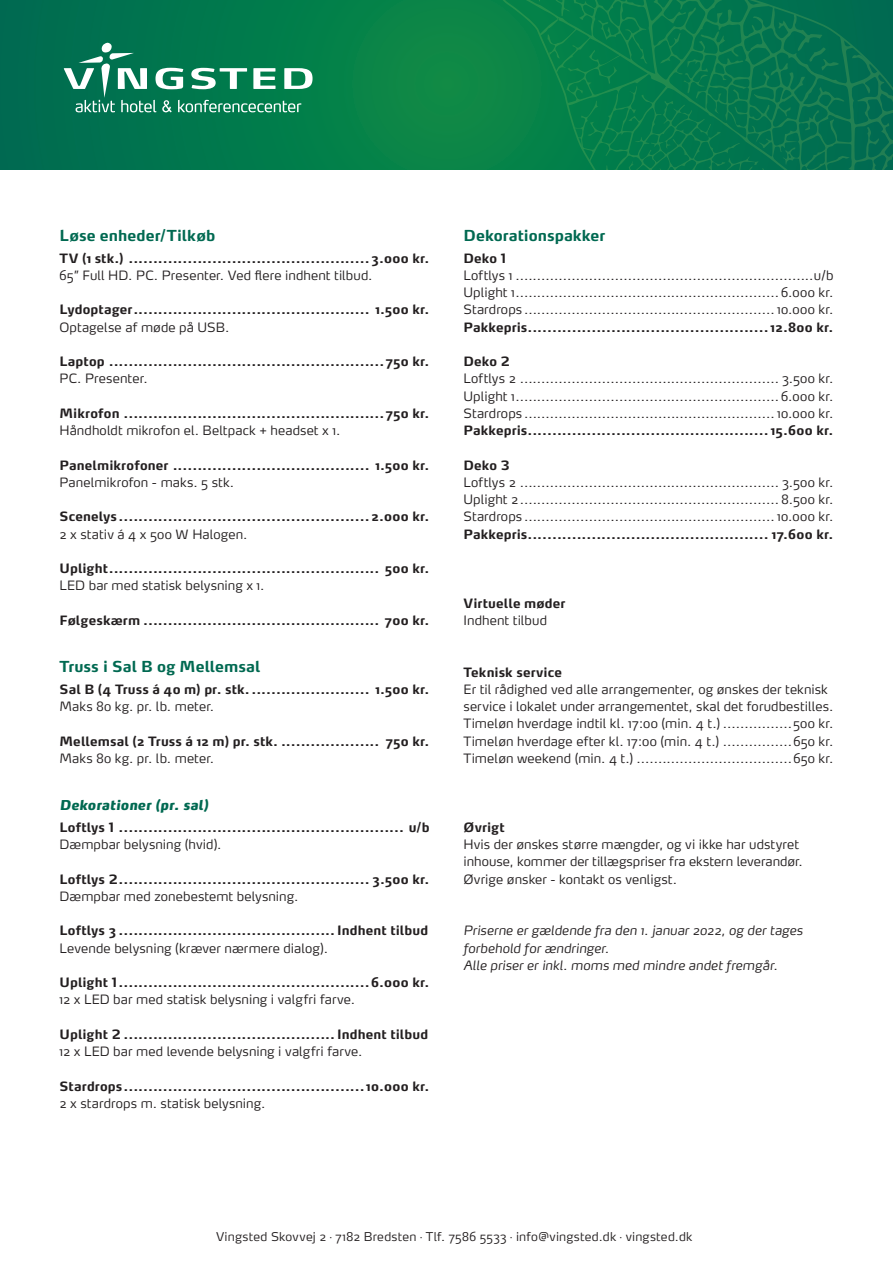
<style>
.page{position:relative;width:893px;height:1263px;background:#fff}
.page>*{position:absolute;margin:0;border:0;box-sizing:border-box;transform-origin:0 0}
.underoverskrift{font:700 15px "Max OT";color:#006951}
.underoverskrift-2{font:italic 900 13.5px "Max OT";letter-spacing:.005em;color:#006951}
.underoverskrift-3{font:300 12.75px/17.2px "Max OT";letter-spacing:.01em;color:#231f20}
.underoverskrift-4{font:700 12.75px "Max OT";letter-spacing:.01em;color:#231f20}
.underoverskrift-5{font:italic 300 12.75px/17.2px "Max OT";letter-spacing:.01em;color:#231f20}
.brødtekst{font:300 12px "Max OT";letter-spacing:.02em;color:#231f20}
</style>
<div class="page">
<svg style="left:0;top:0;width:495px;height:169px;background:#047b4b"></svg>
<svg style="left:495px;top:0;width:398px;height:169px;background:#067a4d"></svg>
<svg style="left:64px;top:42px;width:249px;height:70px;background:#31916f"></svg>
<p class="underoverskrift" style="left:60px;top:226px;width:157px">Løse enheder/Tilkøb</p>
<p class="underoverskrift-4" style="left:60px;top:250px;width:371px">TV (1 stk.) ................................................. 3.000 kr.</p>
<p class="underoverskrift-3" style="left:60px;top:266px;width:315px">65” Full HD. PC. Presenter. Ved flere indhent tilbud.</p>
<p class="underoverskrift-4" style="left:60px;top:301px;width:371px">Lydoptager................................................ 1.500 kr.</p>
<p class="underoverskrift-3" style="left:60px;top:318px;width:171px">Optagelse af møde på USB.</p>
<p class="underoverskrift-4" style="left:60px;top:353px;width:371px">Laptop ........................................................750 kr.</p>
<p class="underoverskrift-3" style="left:60px;top:370px;width:90px">PC. Presenter.</p>
<p class="underoverskrift-4" style="left:60px;top:405px;width:371px">Mikrofon .....................................................750 kr.</p>
<p class="underoverskrift-3" style="left:60px;top:422px;width:282px">Håndholdt mikrofon el. Beltpack + headset x 1.</p>
<p class="underoverskrift-4" style="left:60px;top:457px;width:371px">Panelmikrofoner ........................................ 1.500 kr.</p>
<p class="underoverskrift-3" style="left:60px;top:473px;width:176px">Panelmikrofon - maks. 5 stk.</p>
<p class="underoverskrift-4" style="left:60px;top:508px;width:371px">Scenelys...................................................2.000 kr.</p>
<p class="underoverskrift-3" style="left:60px;top:525px;width:189px">2 x stativ á 4 x 500 W Halogen.</p>
<p class="underoverskrift-4" style="left:60px;top:560px;width:371px">Uplight....................................................... 500 kr.</p>
<p class="underoverskrift-3" style="left:60px;top:577px;width:206px">LED bar med statisk belysning x 1.</p>
<p class="underoverskrift-4" style="left:60px;top:612px;width:371px">Følgeskærm ................................................ 700 kr.</p>
<p class="underoverskrift" style="left:60px;top:657px;width:202px">Truss i Sal B og Mellemsal</p>
<p class="underoverskrift-4" style="left:60px;top:681px;width:371px">Sal B (4 Truss á 40 m) pr. stk......................... 1.500 kr.</p>
<p class="underoverskrift-3" style="left:60px;top:698px;width:156px">Maks 80 kg. pr. lb. meter.</p>
<p class="underoverskrift-4" style="left:60px;top:733px;width:371px">Mellemsal (2 Truss á 12 m) pr. stk. .................... 750 kr.</p>
<p class="underoverskrift-3" style="left:60px;top:749px;width:156px">Maks 80 kg. pr. lb. meter.</p>
<p class="underoverskrift-2" style="left:60px;top:796px;width:151px">Dekorationer (pr. sal)</p>
<p class="underoverskrift-4" style="left:60px;top:819px;width:371px">Loftlys 1 .......................................................... u/b</p>
<p class="underoverskrift-3" style="left:60px;top:836px;width:164px">Dæmpbar belysning (hvid).</p>
<p class="underoverskrift-4" style="left:60px;top:871px;width:371px">Loftlys 2................................................... 3.500 kr.</p>
<p class="underoverskrift-3" style="left:60px;top:887px;width:240px">Dæmpbar med zonebestemt belysning.</p>
<p class="underoverskrift-4" style="left:60px;top:922px;width:370px">Loftlys 3 ............................................ Indhent tilbud</p>
<p class="underoverskrift-3" style="left:60px;top:939px;width:270px">Levende belysning (kræver nærmere dialog).</p>
<p class="underoverskrift-4" style="left:60px;top:974px;width:371px">Uplight 1 ...................................................6.000 kr.</p>
<p class="underoverskrift-3" style="left:60px;top:991px;width:297px">12 x LED bar med statisk belysning i valgfri farve.</p>
<p class="underoverskrift-4" style="left:60px;top:1026px;width:370px">Uplight 2 ........................................... Indhent tilbud</p>
<p class="underoverskrift-3" style="left:60px;top:1043px;width:304px">12 x LED bar med levende belysning i valgfri farve.</p>
<p class="underoverskrift-4" style="left:60px;top:1078px;width:371px">Stardrops.................................................10.000 kr.</p>
<p class="underoverskrift-3" style="left:60px;top:1094px;width:207px">2 x stardrops m. statisk belysning.</p>
<p class="underoverskrift" style="left:463px;top:226px;width:143px">Dekorationspakker</p>
<p class="underoverskrift-4" style="left:463px;top:250px;width:44px">Deko 1</p>
<p class="underoverskrift-3" style="left:463px;top:266px;width:371px">Loftlys 1 .....................................................................u/b</p>
<p class="underoverskrift-3" style="left:463px;top:284px;width:371px">Uplight 1............................................................. 6.000 kr.</p>
<p class="underoverskrift-3" style="left:463px;top:301px;width:371px">Stardrops .......................................................... 10.000 kr.</p>
<p class="underoverskrift-4" style="left:463px;top:319px;width:371px">Pakkepris.................................................12.800 kr.</p>
<p class="underoverskrift-4" style="left:463px;top:353px;width:48px">Deko 2</p>
<p class="underoverskrift-3" style="left:463px;top:370px;width:371px">Loftlys 2 ............................................................ 3.500 kr.</p>
<p class="underoverskrift-3" style="left:463px;top:387px;width:371px">Uplight 1............................................................. 6.000 kr.</p>
<p class="underoverskrift-3" style="left:463px;top:404px;width:371px">Stardrops .......................................................... 10.000 kr.</p>
<p class="underoverskrift-4" style="left:463px;top:422px;width:371px">Pakkepris................................................. 15.600 kr.</p>
<p class="underoverskrift-4" style="left:463px;top:457px;width:48px">Deko 3</p>
<p class="underoverskrift-3" style="left:463px;top:473px;width:371px">Loftlys 2 ............................................................ 3.500 kr.</p>
<p class="underoverskrift-3" style="left:463px;top:491px;width:371px">Uplight 2............................................................ 8.500 kr.</p>
<p class="underoverskrift-3" style="left:463px;top:508px;width:371px">Stardrops .......................................................... 10.000 kr.</p>
<p class="underoverskrift-4" style="left:463px;top:526px;width:371px">Pakkepris................................................. 17.600 kr.</p>
<p class="underoverskrift-4" style="left:463px;top:595px;width:103px">Virtuelle møder</p>
<p class="underoverskrift-3" style="left:463px;top:611px;width:85px">Indhent tilbud</p>
<p class="underoverskrift-4" style="left:463px;top:664px;width:100px">Teknisk service</p>
<p class="underoverskrift-3" style="left:463px;top:680px;width:371px">Er til rådighed ved alle arrangementer, og ønskes der teknisk service i lokalet under arrangementet, skal det forudbestilles.</p>
<p class="underoverskrift-3" style="left:463px;top:715px;width:371px">Timeløn hverdage indtil kl. 17:00 (min. 4 t.) ................500 kr.</p>
<p class="underoverskrift-3" style="left:463px;top:732px;width:371px">Timeløn hverdage efter kl. 17:00 (min. 4 t.) ................650 kr.</p>
<p class="underoverskrift-3" style="left:463px;top:749px;width:371px">Timeløn weekend (min. 4 t.) ....................................650 kr.</p>
<p class="underoverskrift-4" style="left:463px;top:819px;width:43px">Øvrigt</p>
<p class="underoverskrift-3" style="left:463px;top:836px;width:341px">Hvis der ønskes større mængder, og vi ikke har udstyret inhouse, kommer der tillægspriser fra ekstern leverandør.<br>Øvrige ønsker - kontakt os venligst.</p>
<p class="underoverskrift-5" style="left:463px;top:922px;width:341px">Priserne er gældende fra den 1. januar 2022, og der tages forbehold for ændringer.</p>
<p class="underoverskrift-5" style="left:463px;top:956px;width:316px">Alle priser er inkl. moms med mindre andet fremgår.</p>
<p class="brødtekst" style="left:216px;top:1229px;width:478px">Vingsted Skovvej 2 · 7182 Bredsten · Tlf. 7586 5533 · info@vingsted.dk · vingsted.dk</p>
</div>
